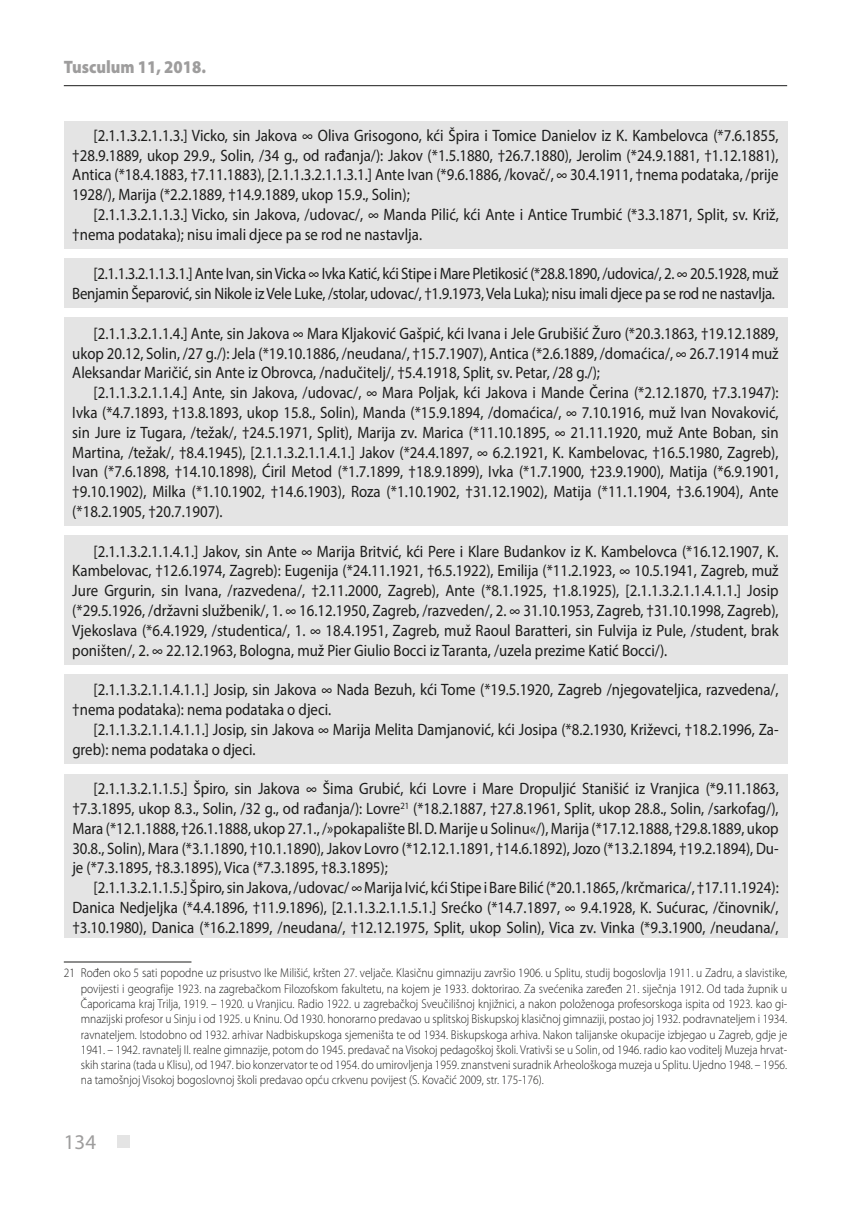
<style>
.page{position:relative;width:851px;height:1212px;background:#fff}
.page>*{position:absolute;margin:0;border:0;box-sizing:border-box;transform-origin:0 0}
.t1{font:21px "Myriad Pro";color:#9e9d9d}
.t2{font:900 18px "Myriad Pro";color:#9e9d9d;scale:.9 1}
.t3{font:16.5px/19.8px "Myriad Pro";color:#1c1c1b;text-align:justify;scale:.9 1}
.t4{font:16.5px/19.8px "Myriad Pro";letter-spacing:-.02em;color:#1c1c1b;text-align:right;scale:.9 1}
.t5{font:300 12.75px/15.3px "Myriad Pro";color:#1c1c1b;text-align:justify;scale:.9 1}
</style>
<div class="page">
<hr style="left:64px;top:85px;width:723px;height:1px;background:#1c1c1b">
<div style="left:117px;top:1135px;width:13px;height:13px;background:#e4e4e4"></div>
<div style="left:64px;top:121px;width:723px;height:89px;background:#e4e4e4"></div>
<div style="left:64px;top:199px;width:723px;height:50px;background:#e4e4e4"></div>
<div style="left:64px;top:258px;width:723px;height:50px;background:#e4e4e4"></div>
<div style="left:64px;top:317px;width:723px;height:209px;background:#e4e4e4"></div>
<div style="left:64px;top:535px;width:723px;height:129px;background:#e4e4e4"></div>
<div style="left:64px;top:674px;width:723px;height:89px;background:#e4e4e4"></div>
<div style="left:64px;top:774px;width:723px;height:164px;background:#e4e4e4"></div>
<hr style="left:64px;top:961px;width:127px;height:1px;background:#1c1c1b">
<p class="t2" style="left:64px;top:57px;width:159px">Tusculum 11, 2018.</p>
<p class="t3" style="left:72px;top:125px;width:786px;text-indent:21px">[2.1.1.3.2.1.1.3.] Vicko, sin Jakova ∞ Oliva Grisogono, kći Špira i Tomice Danielov iz K. Kambelovca (*7.6.1855, †28.9.1889, ukop 29.9., Solin, /34 g., od rađanja/): Jakov (*1.5.1880, †26.7.1880), Jerolim (*24.9.1881, †1.12.1881), Antica (*18.4.1883, †7.11.1883), [2.1.1.3.2.1.1.3.1.] Ante Ivan (*9.6.1886, /kovač/, ∞ 30.4.1911, †nema podataka, /prije 1928/), Marija (*2.2.1889, †14.9.1889, ukop 15.9., Solin);</p>
<p class="t3" style="left:72px;top:204px;width:786px;text-indent:21px">[2.1.1.3.2.1.1.3.] Vicko, sin Jakova, /udovac/, ∞ Manda Pilić, kći Ante i Antice Trumbić (*3.3.1871, Split, sv. Križ, †nema podataka); nisu imali djece pa se rod ne nastavlja.</p>
<p class="t4" style="left:72px;top:264px;width:786px">[2.1.1.3.2.1.1.3.1.] Ante Ivan, sin Vicka ∞ Ivka Katić, kći Stipe i Mare Pletikosić (*28.8.1890, /udovica/, 2. ∞ 20.5.1928, muž<br>Benjamin Šeparović, sin Nikole iz Vele Luke, /stolar, udovac/, †1.9.1973, Vela Luka); nisu imali djece pa se rod ne nastavlja.</p>
<p class="t3" style="left:72px;top:323px;width:786px;text-indent:21px">[2.1.1.3.2.1.1.4.] Ante, sin Jakova ∞ Mara Kljaković Gašpić, kći Ivana i Jele Grubišić Žuro (*20.3.1863, †19.12.1889, ukop 20.12, Solin, /27 g./): Jela (*19.10.1886, /neudana/, †15.7.1907), Antica (*2.6.1889, /domaćica/, ∞ 26.7.1914 muž Aleksandar Maričić, sin Ante iz Obrovca, /nadučitelj/, †5.4.1918, Split, sv. Petar, /28 g./);</p>
<p class="t3" style="left:72px;top:382px;width:786px;text-indent:21px">[2.1.1.3.2.1.1.4.] Ante, sin Jakova, /udovac/, ∞ Mara Poljak, kći Jakova i Mande Čerina (*2.12.1870, †7.3.1947):<br>Ivka (*4.7.1893, †13.8.1893, ukop 15.8., Solin), Manda (*15.9.1894, /domaćica/, ∞ 7.10.1916, muž Ivan Novaković, sin Jure iz Tugara, /težak/, †24.5.1971, Split), Marija zv. Marica (*11.10.1895, ∞ 21.11.1920, muž Ante Boban, sin Martina, /težak/, †8.4.1945), [2.1.1.3.2.1.1.4.1.] Jakov (*24.4.1897, ∞ 6.2.1921, K. Kambelovac, †16.5.1980, Zagreb), Ivan (*7.6.1898, †14.10.1898), Ćiril Metod (*1.7.1899, †18.9.1899), Ivka (*1.7.1900, †23.9.1900), Matija (*6.9.1901, †9.10.1902), Milka (*1.10.1902, †14.6.1903), Roza (*1.10.1902, †31.12.1902), Matija (*11.1.1904, †3.6.1904), Ante (*18.2.1905, †20.7.1907).</p>
<p class="t3" style="left:72px;top:541px;width:786px;text-indent:21px">[2.1.1.3.2.1.1.4.1.] Jakov, sin Ante ∞ Marija Britvić, kći Pere i Klare Budankov iz K. Kambelovca (*16.12.1907, K.<br>Kambelovac, †12.6.1974, Zagreb): Eugenija (*24.11.1921, †6.5.1922), Emilija (*11.2.1923, ∞ 10.5.1941, Zagreb, muž Jure Grgurin, sin Ivana, /razvedena/, †2.11.2000, Zagreb), Ante (*8.1.1925, †1.8.1925), [2.1.1.3.2.1.1.4.1.1.] Josip (*29.5.1926, /državni službenik/, 1. ∞ 16.12.1950, Zagreb, /razveden/, 2. ∞ 31.10.1953, Zagreb, †31.10.1998, Zagreb), Vjekoslava (*6.4.1929, /studentica/, 1. ∞ 18.4.1951, Zagreb, muž Raoul Baratteri, sin Fulvija iz Pule, /student, brak poništen/, 2. ∞ 22.12.1963, Bologna, muž Pier Giulio Bocci iz Taranta, /uzela prezime Katić Bocci/).</p>
<p class="t3" style="left:72px;top:679px;width:786px;text-indent:21px">[2.1.1.3.2.1.1.4.1.1.] Josip, sin Jakova ∞ Nada Bezuh, kći Tome (*19.5.1920, Zagreb /njegovateljica, razvedena/, †nema podataka): nema podataka o djeci.</p>
<p class="t3" style="left:72px;top:719px;width:786px;text-indent:21px">[2.1.1.3.2.1.1.4.1.1.] Josip, sin Jakova ∞ Marija Melita Damjanović, kći Josipa (*8.2.1930, Križevci, †18.2.1996, Za&shy;greb): nema podataka o djeci.</p>
<p class="t3" style="left:72px;top:778px;width:786px;text-indent:21px">[2.1.1.3.2.1.1.5.] Špiro, sin Jakova ∞ Šima Grubić, kći Lovre i Mare Dropuljić Stanišić iz Vranjica (*9.11.1863, †7.3.1895, ukop 8.3., Solin, /32 g., od rađanja/): Lovre<sup>21</sup> (*18.2.1887, †27.8.1961, Split, ukop 28.8., Solin, /sarkofag/), Mara (*12.1.1888, †26.1.1888, ukop 27.1., /»pokapalište Bl. D. Marije u Solinu«/), Marija (*17.12.1888, †29.8.1889, ukop 30.8., Solin), Mara (*3.1.1890, †10.1.1890), Jakov Lovro (*12.12.1.1891, †14.6.1892), Jozo (*13.2.1894, †19.2.1894), Du&shy;je (*7.3.1895, †8.3.1895), Vica (*7.3.1895, †8.3.1895);</p>
<p class="t3" style="left:72px;top:877px;width:786px;text-indent:21px">[2.1.1.3.2.1.1.5.] Špiro, sin Jakova, /udovac/ ∞ Marija Ivić, kći Stipe i Bare Bilić (*20.1.1865, /krčmarica/, †17.11.1924):<br>Danica Nedjeljka (*4.4.1896, †11.9.1896), [2.1.1.3.2.1.1.5.1.] Srećko (*14.7.1897, ∞ 9.4.1928, K. Sućurac, /činovnik/, †3.10.1980), Danica (*16.2.1899, /neudana/, †12.12.1975, Split, ukop Solin), Vica zv. Vinka (*9.3.1900, /neudana/,</p>
<p class="t5" style="left:81px;top:965px;width:786px;text-indent:-17px">21 Rođen oko 5 sati popodne uz prisustvo Ike Milišić, kršten 27. veljače. Klasičnu gimnaziju završio 1906. u Splitu, studij bogoslovlja 1911. u Zadru, a slavistike, povijesti i geografije 1923. na zagrebačkom Filozofskom fakultetu, na kojem je 1933. doktorirao. Za svećenika zaređen 21. siječnja 1912. Od tada župnik u Čaporicama kraj Trilja, 1919. – 1920. u Vranjicu. Radio 1922. u zagrebačkoj Sveučilišnoj knjižnici, a nakon položenoga profesorskoga ispita od 1923. kao gi&shy;mnazijski profesor u Sinju i od 1925. u Kninu. Od 1930. honorarno predavao u splitskoj Biskupskoj klasičnoj gimnaziji, postao joj 1932. podravnateljem i 1934. ravnateljem. Istodobno od 1932. arhivar Nadbiskupskoga sjemeništa te od 1934. Biskupskoga arhiva. Nakon talijanske okupacije izbjegao u Zagreb, gdje je 1941. – 1942. ravnatelj II. realne gimnazije, potom do 1945. predavač na Visokoj pedagoškoj školi. Vrativši se u Solin, od 1946. radio kao voditelj Muzeja hrvat&shy;skih starina (tada u Klisu), od 1947. bio konzervator te od 1954. do umirovljenja 1959. znanstveni suradnik Arheološkoga muzeja u Splitu. Ujedno 1948. – 1956. na tamošnjoj Visokoj bogoslovnoj školi predavao opću crkvenu povijest (S. Kovačić 2009, str. 175-176).</p>
<p class="t1" style="left:64px;top:1128px;width:34px">134</p>
</div>
